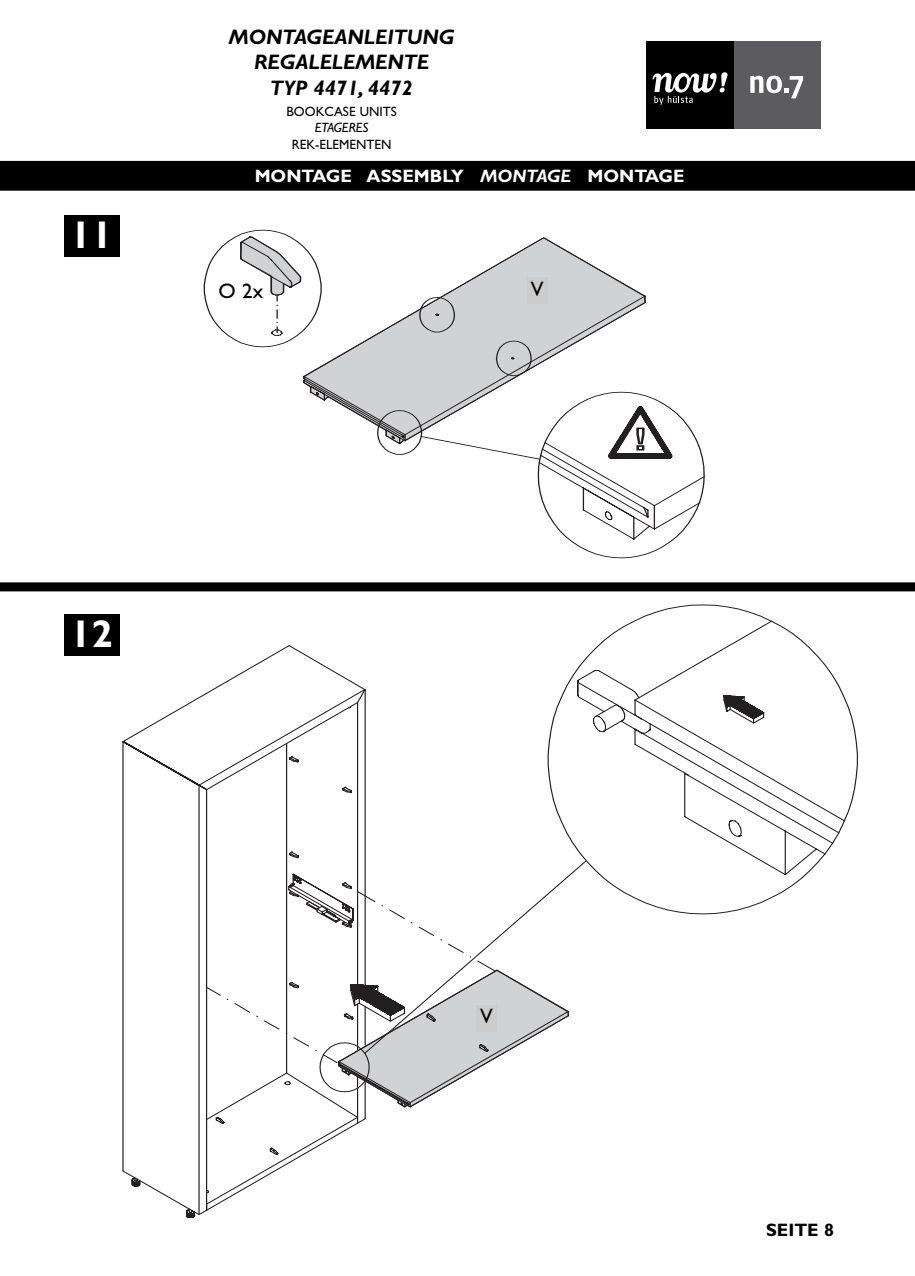
<style>
.page{position:relative;width:915px;height:1276px;background:#fff}
.page>*{position:absolute;margin:0;border:0;box-sizing:border-box;transform-origin:0 0}
.t1{font:700 38.85px "Gill Sans";color:#fff}
.t2{font:italic 700 21px/25.2px "Gill Sans";color:#000;text-align:center}
.t3{font:21px "Gill Sans";color:#000}
.t4{font:700 18px "Gill Sans";color:#fff}
.t5{font:700 18px "Gill Sans";color:#000}
.t6{font:13.5px "Gill Sans";color:#000}
.t7{font:italic 13.5px "Gill Sans";color:#000}
.s1{font-style:italic}
</style>
<div class="page">
<div style="left:0;top:582px;width:914px;height:9px;background:#000"></div>
<div style="left:64px;top:615px;width:55px;height:41px;background:#000"></div>
<div style="left:0;top:161px;width:914px;height:30px;background:#000"></div>
<div style="left:733px;top:41px;width:87px;height:87px;background:#5c5c5f"></div>
<div style="left:645px;top:41px;width:88px;height:87px;background:#000"></div>
<svg style="left:652px;top:73px;width:75px;height:32px"></svg>
<svg style="left:750px;top:76px;width:52px;height:22px"></svg>
<svg style="left:122px;top:620px;width:724px;height:598px"></svg>
<svg style="left:303px;top:238px;width:343px;height:187px"></svg>
<svg style="left:204px;top:230px;width:341px;height:146px"></svg>
<svg style="left:376px;top:391px;width:328px;height:167px"></svg>
<div style="left:64px;top:216px;width:55px;height:41px;background:#000"></div>
<div style="left:216px;top:280px;width:49px;height:26px;background:#fff"></div>
<div style="left:526px;top:278px;width:21px;height:26px;background:#ccc"></div>
<div style="left:476px;top:1005px;width:20px;height:26px;background:#ccc"></div>
<h1 class="t1" style="left:70px;top:220px;width:44px">11</h1>
<p class="t2" style="left:229px;top:26px;width:227px">MONTAGEANLEITUNG<br>REGALELEMENTE<br>TYP 4471, 4472</p>
<p class="t6" style="left:286px;top:104px;width:112px">BOOKCASE UNITS</p>
<p class="t7" style="left:314px;top:123px;width:55px">ETAGERES</p>
<p class="t6" style="left:292px;top:136px;width:101px">REK-ELEMENTEN</p>
<p class="t4" style="left:254px;top:169px;width:431px">MONTAGE ASSEMBLY <span class="s1">MONTAGE</span> MONTAGE</p>
<p class="t3" style="left:218px;top:278px;width:46px">O 2x</p>
<p class="t3" style="left:531px;top:276px;width:14px">V</p>
<h1 class="t1" style="left:70px;top:619px;width:44px">12</h1>
<p class="t3" style="left:480px;top:1003px;width:14px">V</p>
<p class="t5" style="left:765px;top:1223px;width:70px">SEITE 8</p>
</div>
